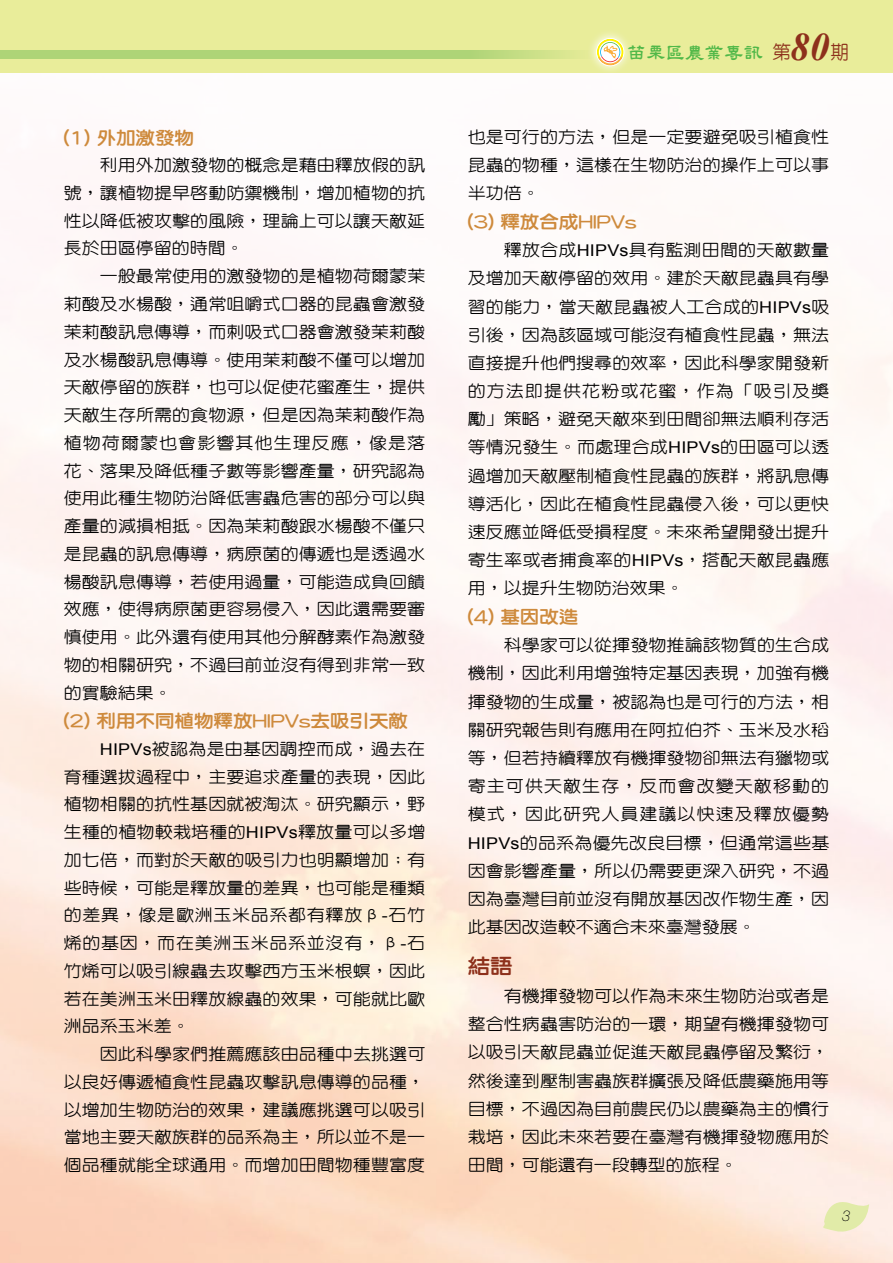
<style>
.page{position:relative;width:893px;height:1263px;background:#fff}
.page>*{position:absolute;margin:0;border:0;box-sizing:border-box;transform-origin:0 0}
.t1{font:italic 700 39px "Times New Roman";color:#8d301b}
.t2{font:20.25px "DF Li Yuan W7 WINP BF";color:#8d301b;scale:1.11 1}
.t3{font:700 19.5px "Jen Lei";color:#50b848}
.t4{font:500 18.75px "Yen Round";color:#8d301b}
.t5{font:17.55px "DF Li Yuan W7 WINP BF";color:#ce8a3c;scale:1.11 1}
.t6{font:500 16.2px/27.8px "Yen Round";letter-spacing:.005em;color:#000;text-align:justify;scale:1.11 1}
.t7{font:italic 100 15px "Helvetica Neue LT Pro";color:#000}
.s1{font-family:"Arial";font-weight:400}
.s2{font-family:"Yen Round";font-weight:500;font-size:18.75px;color:#8d301b}
</style>
<div class="page">
<div style="left:0;top:0;width:893px;height:72px;background:#e9ed9a"></div>
<svg style="left:822px;top:1197px;width:47px;height:36px;background:#ecebc1"></svg>
<div style="left:0;top:50px;width:468px;height:8px;background:#aed477"></div>
<svg style="left:468px;top:50px;width:106px;height:8px"></svg>
<svg style="left:587px;top:33px;width:46px;height:40px"></svg>
<svg style="left:596px;top:38px;width:28px;height:28px"></svg>
<svg style="left:597px;top:39px;width:26px;height:26px"></svg>
<p class="t5" style="left:64px;top:129px;width:119px">(1) 外加激發物</p>
<p class="t6" style="left:64px;top:151px;width:327px;text-indent:36px">利用外加激發物的概念是藉由釋放假的訊號，讓植物提早啟動防禦機制，增加植物的抗性以降低被攻擊的風險，理論上可以讓天敵延長於田區停留的時間。</p>
<p class="t6" style="left:64px;top:262px;width:327px;text-indent:36px">一般最常使用的激發物的是植物荷爾蒙茉莉酸及水楊酸，通常咀嚼式口器的昆蟲會激發茉莉酸訊息傳導，而刺吸式口器會激發茉莉酸及水楊酸訊息傳導。使用茉莉酸不僅可以增加天敵停留的族群，也可以促使花蜜產生，提供天敵生存所需的食物源，但是因為茉莉酸作為植物荷爾蒙也會影響其他生理反應，像是落花、落果及降低種子數等影響產量，研究認為使用此種生物防治降低害蟲危害的部分可以與產量的減損相抵。因為茉莉酸跟水楊酸不僅只是昆蟲的訊息傳導，病原菌的傳遞也是透過水楊酸訊息傳導，若使用過量，可能造成負回饋效應，使得病原菌更容易侵入，因此還需要審慎使用。此外還有使用其他分解酵素作為激發物的相關研究，不過目前並沒有得到非常一致的實驗結果。</p>
<p class="t5" style="left:64px;top:712px;width:312px">(2) 利用不同植物釋放HIPVs去吸引天敵</p>
<p class="t6" style="left:64px;top:735px;width:327px;text-indent:36px"><span class="s1">HIPVs</span>被認為是由基因調控而成，過去在育種選拔過程中，主要追求產量的表現，因此植物相關的抗性基因就被淘汰。研究顯示，野生種的植物較栽培種的<span class="s1">HIPVs</span>釋放量可以多增加七倍，而對於天敵的吸引力也明顯增加；有些時候，可能是釋放量的差異，也可能是種類的差異，像是歐洲玉米品系都有釋放β<span class="s1">-</span>石竹烯的基因，而在美洲玉米品系並沒有，β<span class="s1">-</span>石竹烯可以吸引線蟲去攻擊西方玉米根螟，因此若在美洲玉米田釋放線蟲的效果，可能就比歐洲品系玉米差。</p>
<p class="t6" style="left:64px;top:1040px;width:327px;text-indent:36px">因此科學家們推薦應該由品種中去挑選可以良好傳遞植食性昆蟲攻擊訊息傳導的品種，以增加生物防治的效果，建議應挑選可以吸引當地主要天敵族群的品系為主，所以並不是一個品種就能全球通用。而增加田間物種豐富度</p>
<h1 class="t1" style="left:790px;top:20px;width:40px">80</h1>
<p class="t3" style="left:627px;top:43px;width:166px">苗栗區農業專訊<span class="s2">第</span></p>
<p class="t4" style="left:830px;top:42px;width:20px">期</p>
<p class="t6" style="left:468px;top:122px;width:327px;line-height:28.2px">也是可行的方法，但是一定要避免吸引植食性昆蟲的物種，這樣在生物防治的操作上可以事半功倍。</p>
<p class="t5" style="left:468px;top:213px;width:154px">(3) 釋放合成HIPVs</p>
<p class="t6" style="left:468px;top:236px;width:327px;line-height:28.2px;text-indent:36px">釋放合成<span class="s1">HIPVs</span>具有監測田間的天敵數量及增加天敵停留的效用。建於天敵昆蟲具有學習的能力，當天敵昆蟲被人工合成的<span class="s1">HIPVs</span>吸引後，因為該區域可能沒有植食性昆蟲，無法直接提升他們搜尋的效率，因此科學家開發新的方法即提供花粉或花蜜，作為「吸引及獎勵」策略，避免天敵來到田間卻無法順利存活等情況發生。而處理合成<span class="s1">HIPVs</span>的田區可以透過增加天敵壓制植食性昆蟲的族群，將訊息傳導活化，因此在植食性昆蟲侵入後，可以更快速反應並降低受損程度。未來希望開發出提升寄生率或者捕食率的<span class="s1">HIPVs</span>，搭配天敵昆蟲應用，以提升生物防治效果。</p>
<p class="t5" style="left:468px;top:608px;width:101px">(4) 基因改造</p>
<p class="t6" style="left:468px;top:631px;width:327px;line-height:28.2px;text-indent:36px">科學家可以從揮發物推論該物質的生合成機制，因此利用增強特定基因表現，加強有機揮發物的生成量，被認為也是可行的方法，相關研究報告則有應用在阿拉伯芥、玉米及水稻等，但若持續釋放有機揮發物卻無法有獵物或寄主可供天敵生存，反而會改變天敵移動的模式，因此研究人員建議以快速及釋放優勢<span class="s1">HIPVs</span>的品系為優先改良目標，但通常這些基因會影響產量，所以仍需要更深入研究，不過因為臺灣目前並沒有開放基因改作物生產，因此基因改造較不適合未來臺灣發展。</p>
<p class="t2" style="left:468px;top:956px;width:42px">結語</p>
<p class="t6" style="left:468px;top:982px;width:327px;line-height:28.2px;text-indent:36px">有機揮發物可以作為未來生物防治或者是整合性病蟲害防治的一環，期望有機揮發物可以吸引天敵昆蟲並促進天敵昆蟲停留及繁衍，然後達到壓制害蟲族群擴張及降低農藥施用等目標，不過因為目前農民仍以農藥為主的慣行栽培，因此未來若要在臺灣有機揮發物應用於田間，可能還有一段轉型的旅程。</p>
<p class="t7" style="left:842px;top:1207px;width:10px">3</p>
</div>
